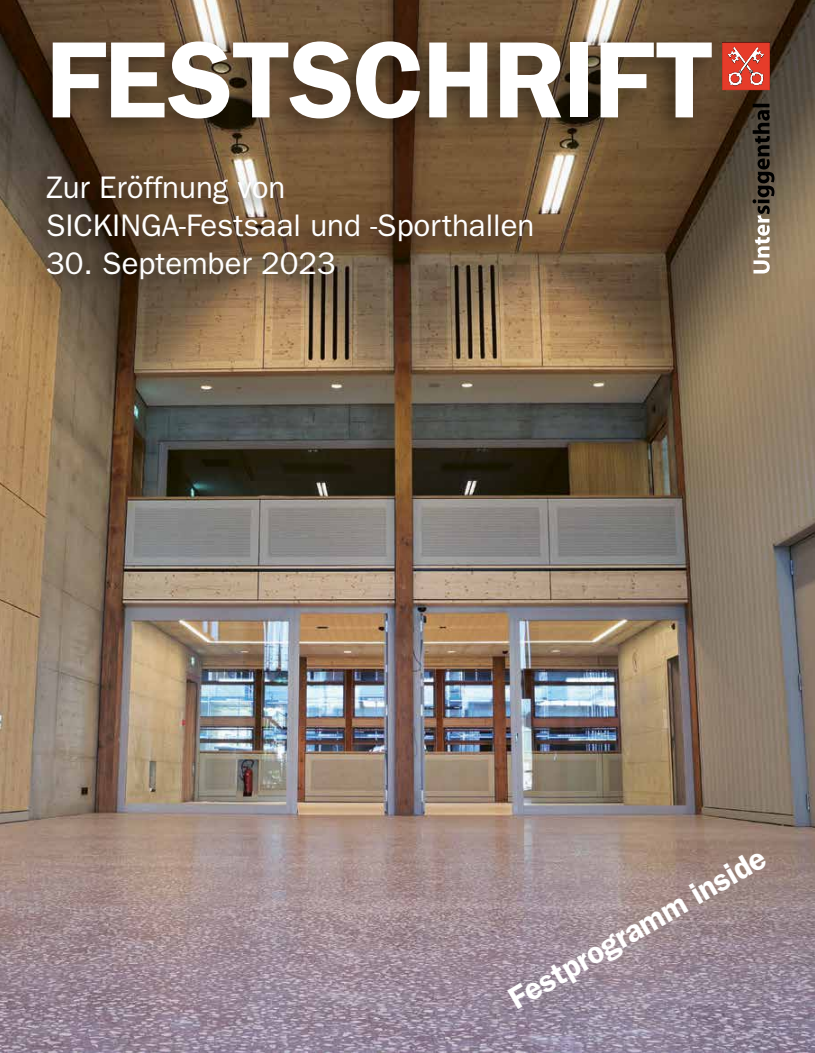
<style>
.page{position:relative;width:815px;height:1053px;background:#fff}
.page>*{position:absolute;margin:0;border:0;box-sizing:border-box;transform-origin:0 0}
.t1{font:600 109px "ITC Franklin Gothic Std";letter-spacing:-.015em;color:#fff}
.t2{font:31.25px/37.5px "ITC Franklin Gothic Std";color:#fff}
.t3{font:600 31.25px "ITC Franklin Gothic Std";color:#fff}
</style>
<div class="page">
<img style="left:0;top:0;width:815px;height:1052px">
<div style="left:722px;top:43px;width:48px;height:47px;background:#c13223"></div>
<svg style="left:723px;top:43px;width:46px;height:47px;background:#df5748"></svg>
<svg style="left:752px;top:104px;width:22px;height:169px;background:#61584d"></svg>
<div style="left:33px;top:171px;width:507px;height:125px;background:#000;opacity:.48"></div>
<div style="left:25px;top:29px;width:698px;height:116px;background:#000;opacity:.45"></div>
<h1 class="t1" style="left:46px;top:16px;width:669px">FESTSCHRIFT</h1>
<p class="t2" style="left:46px;top:169px;width:490px">Zur Eröffnung von<br>SICKINGA-Festsaal und -Sporthallen</p>
<p class="t2" style="left:46px;top:244px;width:292px">30. September 2023</p>
<p class="t3" style="left:502px;top:985px;width:293px;rotate:-30deg">Festprogramm inside</p>
</div>
